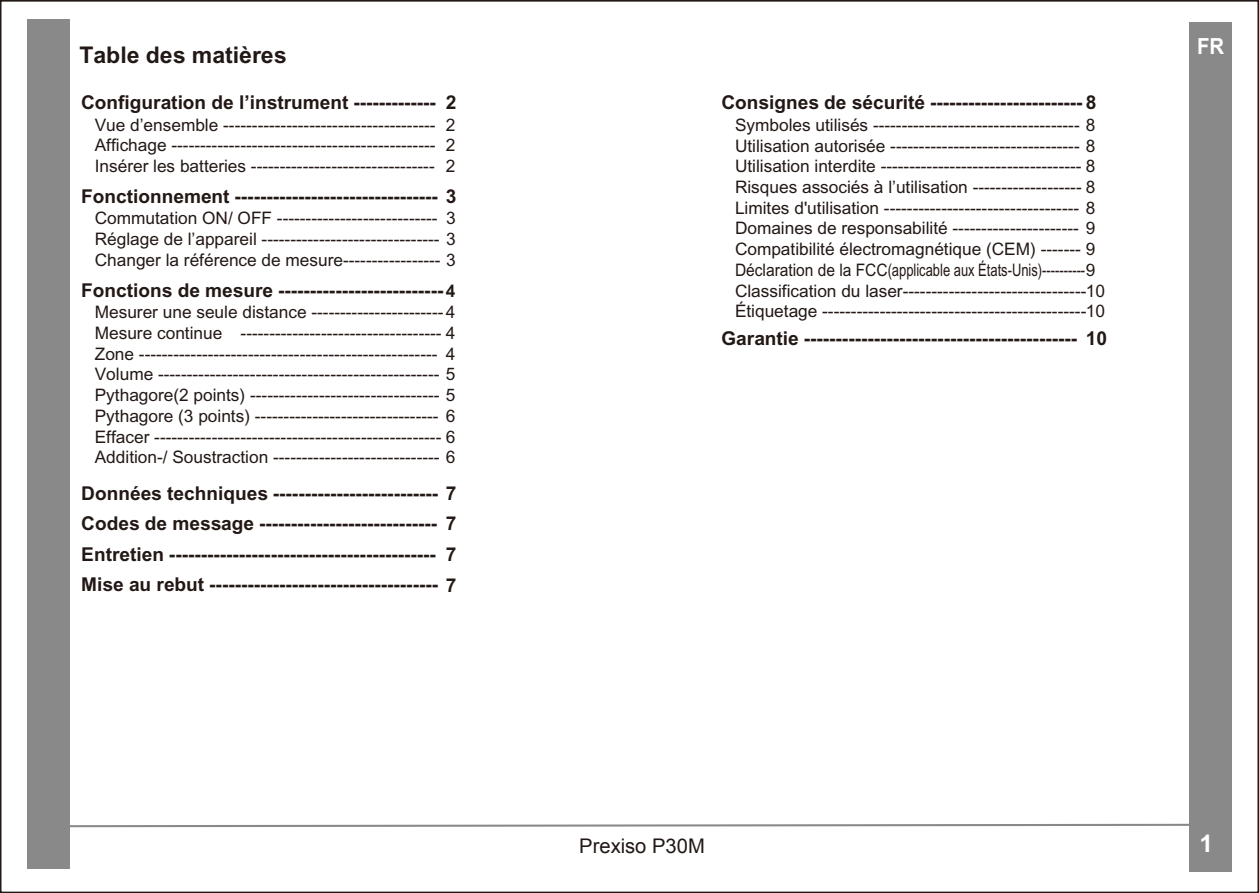
<style>
.page{position:relative;width:1259px;height:893px;background:#fff}
.page>*{position:absolute;margin:0;border:0;box-sizing:border-box;transform-origin:0 0}
.t1{font:700 24.3px "Arial";color:#fff}
.t2{font:700 23.1px "Arial";color:#221815}
.t3{font:700 22.2px "Arial";color:#fff;scale:.91 1}
.t4{font:20.1px "Arial";color:#221815}
.t5{font:700 19.2px/30.6px "Arial";color:#221815}
.t6{font:17.1px/20.7px "Arial";color:#221815}
.s1{font-size:17.1px}
</style>
<div class="page">
<div style="left:1189px;top:23px;width:42px;height:849px;background:#898989"></div>
<svg style="left:70px;top:824px;width:1119px;height:3px;background:#aeaeae"></svg>
<div style="left:27px;top:19px;width:43px;height:849px;background:#898989"></div>
<h2 class="t2" style="left:79px;top:42px;width:208px">Table des matières</h2>
<p class="t5" style="left:81px;top:87px;width:377px">Configuration de l’instrument ------------- 2</p>
<p class="t6" style="left:95px;top:114px;width:342px;text-align:justify">Vue d’ensemble ------------------------------------- Affichage ---------------------------------------------- Insérer les batteries --------------------------------</p>
<p class="t6" style="left:446px;top:114px;width:11px;text-align:justify">2<br>2<br>2</p>
<p class="t5" style="left:81px;top:181px;width:377px">Fonctionnement -------------------------------- 3</p>
<p class="t6" style="left:95px;top:208px;width:362px">Commutation ON/ OFF ----------------------------<br>Réglage de l’appareil ------------------------------- 3<br>Changer la référence de mesure----------------- 3</p>
<p class="t6" style="left:446px;top:208px;width:11px">3</p>
<p class="t5" style="left:81px;top:275px;width:376px">Fonctions de mesure --------------------------<span class="s1">4</span></p>
<p class="t6" style="left:95px;top:302px;width:362px">Mesurer une seule distance -----------------------4<br>Mesure continue ----------------------------------- 4<br>Zone ---------------------------------------------------- Volume ------------------------------------------------- 5<br>Pythagore(2 points) --------------------------------- 5<br>Pythagore (3 points) -------------------------------- 6<br>Effacer -------------------------------------------------- 6<br>Addition-/ Soustraction ----------------------------- 6</p>
<p class="t6" style="left:446px;top:344px;width:11px">4</p>
<p class="t5" style="left:81px;top:478px;width:377px">Données techniques -------------------------- 7<br>Codes de message ---------------------------- 7<br>Entretien ------------------------------------------ Mise au rebut ------------------------------------ 7</p>
<p class="t5" style="left:446px;top:539px;width:12px">7</p>
<p class="t5" style="left:721px;top:87px;width:376px">Consignes de sécurité ------------------------ 8</p>
<p class="t6" style="left:735px;top:115px;width:371px">Symboles utilisés ------------------------------------ 8<br>Utilisation autorisée --------------------------------- 8<br>Utilisation interdite ----------------------------------- 8<br>Risques associés à l’utilisation ------------------- 8<br>Limites d'utilisation ---------------------------------- 8<br>Domaines de responsabilité ---------------------- 9<br>Compatibilité électromagnétique (CEM) ------- 9<br>Déclaration de la FCC(applicable aux États-Unis)----------9<br>Classification du laser--------------------------------10<br>Étiquetage ----------------------------------------------10</p>
<p class="t5" style="left:721px;top:323px;width:387px">Garantie ------------------------------------------- 10</p>
<p class="t3" style="left:1197px;top:33px;width:31px">FR</p>
<p class="t4" style="left:579px;top:832px;width:127px">Prexiso P30M</p>
<h1 class="t1" style="left:1199px;top:830px;width:15px">1</h1>
</div>
